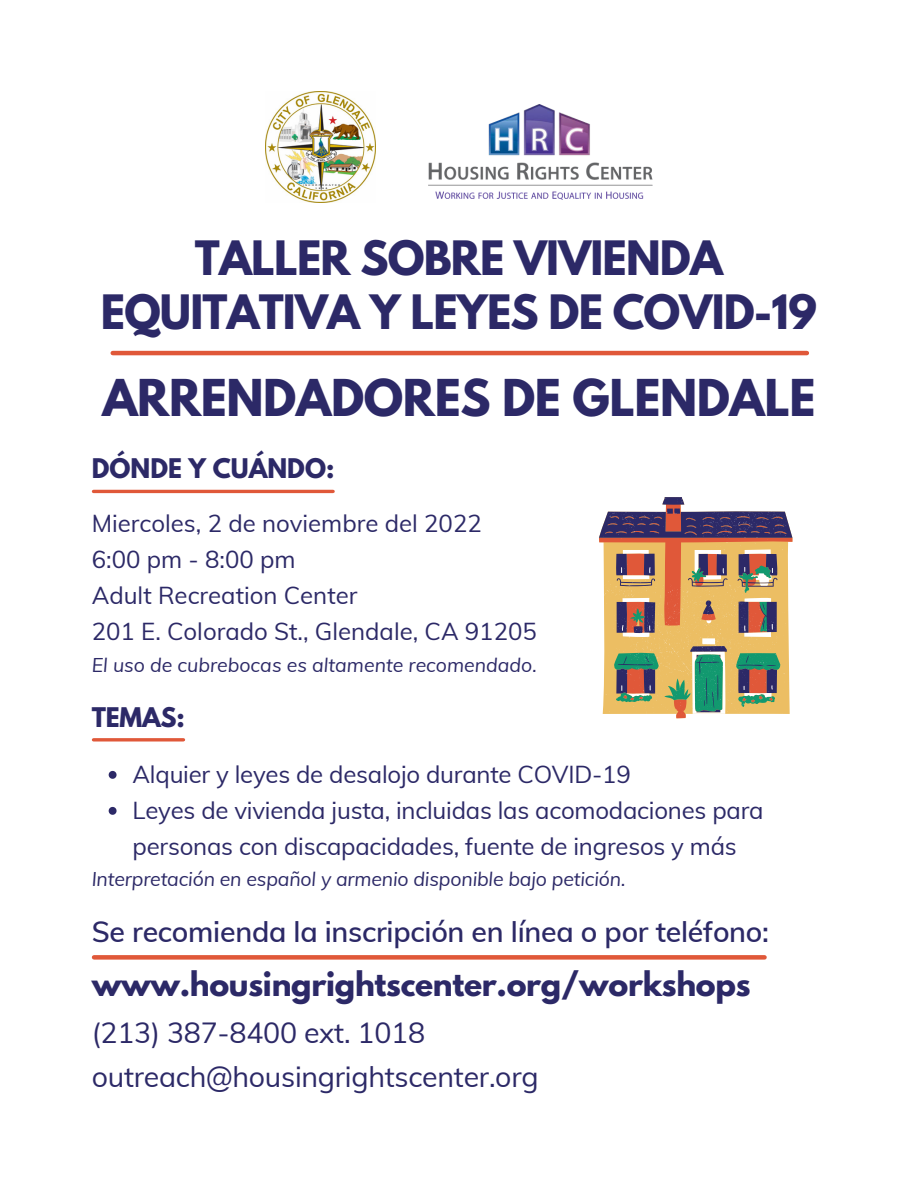
<style>
.page{position:relative;width:918px;height:1188px;background:#fff}
.page>*{position:absolute;margin:0;border:0;box-sizing:border-box;transform-origin:0 0}
.t1{font:700 45px "League Spartan";letter-spacing:-.01em;color:#2c2967}
.t2{font:700 42px/54px "League Spartan";letter-spacing:-.02em;color:#2c2967;text-align:center}
.t3{font:700 30px "League Spartan";letter-spacing:-.01em;color:#2c2967}
.t4{font:28.5px/43.8px "Muli";letter-spacing:-.01em;color:#2c2967}
.t5{font:600 28.5px "Muli";letter-spacing:-.01em;color:#2c2967}
.t6{font:24px/36px "Muli";letter-spacing:-.01em;color:#2c2967}
.t7{font:700 24px "League Spartan";color:#2c2967}
.t8{font:italic 19.5px "Muli";letter-spacing:-.01em;color:#2c2967}
</style>
<div class="page">
<div style="left:94px;top:955px;width:671px;height:5px;background:#e05839"></div>
<img style="left:428px;top:104px;width:224px;height:96px">
<img style="left:265px;top:92px;width:111px;height:110px">
<svg style="left:599px;top:497px;width:193px;height:221px;background:#b39978"></svg>
<svg style="left:93px;top:738px;width:90px;height:4px"></svg>
<svg style="left:109px;top:771px;width:8px;height:8px"></svg>
<svg style="left:109px;top:807px;width:8px;height:8px"></svg>
<hr style="left:113px;top:351px;width:694px;height:4px;background:#e05839">
<hr style="left:93px;top:490px;width:240px;height:3px;background:#e05839">
<h2 class="t2" style="left:101px;top:236px;width:718px">TALLER SOBRE VIVIENDA<br>EQUITATIVA Y LEYES DE COVID-19</h2>
<h1 class="t1" style="left:102px;top:376px;width:715px">ARRENDADORES DE GLENDALE</h1>
<p class="t7" style="left:92px;top:456px;width:244px">DÓNDE Y CUÁNDO:</p>
<p class="t6" style="left:92px;top:505px;width:447px">Miercoles, 2 de noviembre del 2022<br>6:00 pm - 8:00 pm<br>Adult Recreation Center<br>201 E. Colorado St., Glendale, CA 91205</p>
<p class="t8" style="left:92px;top:652px;width:447px">El uso de cubrebocas es altamente recomendado.</p>
<p class="t7" style="left:92px;top:705px;width:95px">TEMAS:</p>
<p class="t6" style="left:133px;top:756px;width:632px">Alquier y leyes de desalojo durante COVID-19<br>Leyes de vivienda justa, incluidas las acomodaciones para personas con discapacidades, fuente de ingresos y más</p>
<p class="t8" style="left:92px;top:866px;width:535px">Interpretación en español y armenio disponible bajo petición.</p>
<p class="t5" style="left:92px;top:913px;width:679px">Se recomienda la inscripción en línea o por teléfono:</p>
<p class="t3" style="left:92px;top:969px;width:660px">www.housingrightscenter.org/workshops</p>
<p class="t4" style="left:92px;top:1010px;width:448px">(213) 387-8400 ext. 1018 outreach@housingrightscenter.org</p>
</div>
